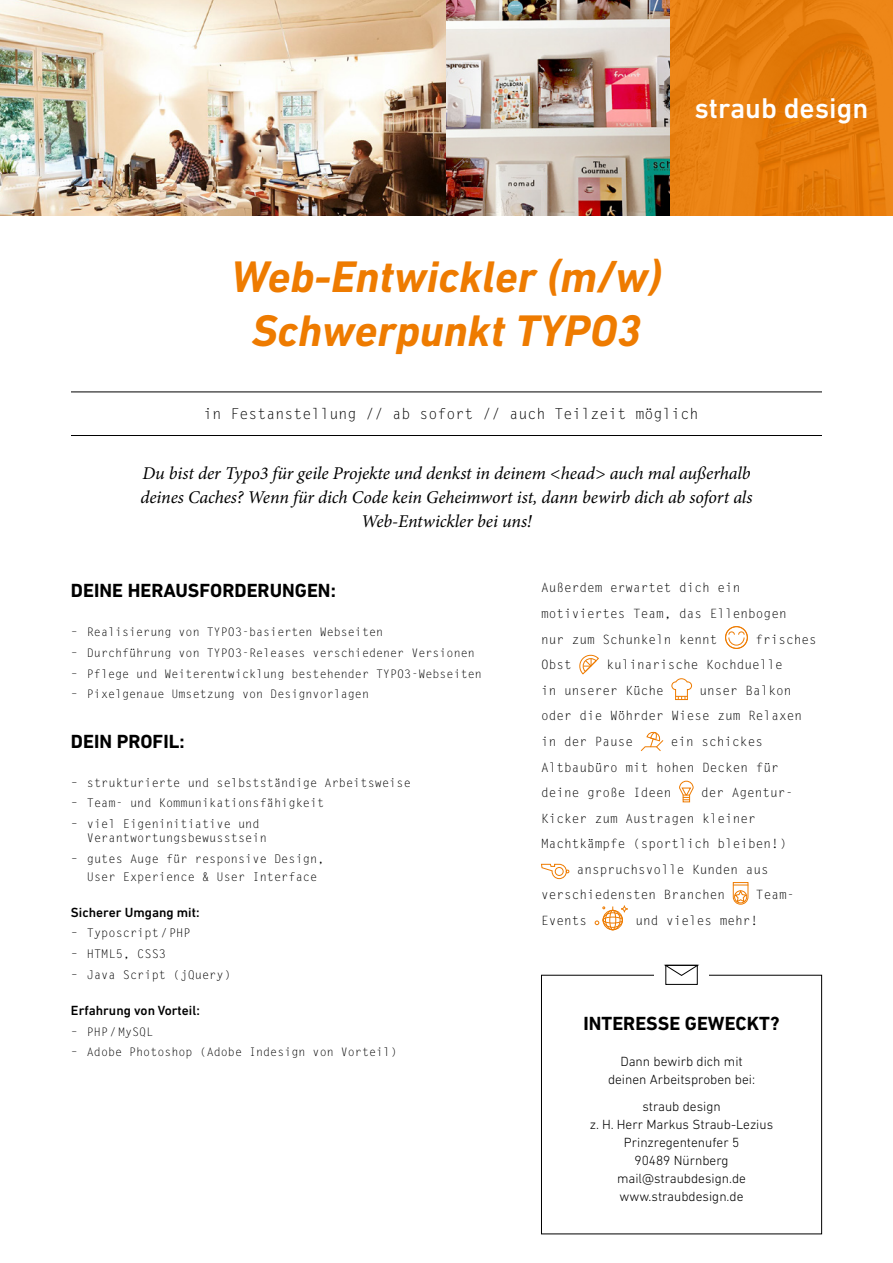
<style>
.page{position:relative;width:893px;height:1263px;background:#fff}
.page>*{position:absolute;margin:0;border:0;box-sizing:border-box;transform-origin:0 0}
.t1{font:italic 700 45px/54px "DIN Next LT Pro";color:#ee7b00;text-align:center}
.t2{font:500 29.1px "DIN Next LT Pro";color:#fff}
.t3{font:700 19.35px "DIN Next LT Pro";color:#000}
.t4{font:italic 18px/24px "Minion Pro";letter-spacing:-.005em;color:#000;text-align:center}
.t5{font:15px "Letter Gothic Std";color:#000}
.t6{font:300 13.5px/18px "DIN Next LT Pro";color:#000;text-align:center}
.t7{font:500 13.5px "DIN Next LT Pro";color:#000}
.t8{font:12.75px/25.7px "Letter Gothic Std";color:#000}
.t9{font:12px/13.8px "Letter Gothic Std";color:#000}
.t10{font:11.7px "Letter Gothic Std";color:#000}
</style>
<div class="page">
<img style="left:0;top:0;width:670px;height:216px">
<svg style="left:670px;top:0;width:223px;height:216px;background:#e67d0d"></svg>
<hr style="left:71px;top:391px;width:751px;height:1px;background:#000">
<hr style="left:71px;top:435px;width:751px;height:1px;background:#000">
<div style="left:725px;top:626px;width:23px;height:23px;border:1px solid #ee7b00;border-radius:50%"></div>
<svg style="left:728px;top:631px;width:17px;height:15px"></svg>
<svg style="left:579px;top:654px;width:20px;height:21px"></svg>
<svg style="left:671px;top:678px;width:21px;height:22px"></svg>
<svg style="left:640px;top:731px;width:24px;height:20px"></svg>
<div style="left:683px;top:794px;width:7px;height:8px;border:1px solid #ee7b00"></div>
<svg style="left:679px;top:780px;width:15px;height:20px"></svg>
<svg style="left:541px;top:864px;width:28px;height:15px"></svg>
<svg style="left:733px;top:882px;width:16px;height:23px"></svg>
<div style="left:603px;top:910px;width:20px;height:20px;border:1px solid #ee7b00;border-radius:50%"></div>
<div style="left:605px;top:910px;width:15px;height:20px;border:1px solid #ee7b00;border-radius:50%"></div>
<div style="left:609px;top:910px;width:7px;height:20px;border:1px solid #ee7b00;border-radius:50%"></div>
<div style="left:603px;top:912px;width:20px;height:16px;border:1px solid #ee7b00;border-radius:50%"></div>
<div style="left:603px;top:917px;width:20px;height:6px;border:1px solid #ee7b00;border-radius:50%"></div>
<svg style="left:595px;top:921px;width:4px;height:4px"></svg>
<svg style="left:621px;top:905px;width:7px;height:8px"></svg>
<div style="left:541px;top:975px;width:281px;height:259px;border:1px solid #000"></div>
<div style="left:654px;top:953px;width:55px;height:46px;background:#fff"></div>
<div style="left:665px;top:965px;width:33px;height:20px;border:1px solid #000"></div>
<svg style="left:664px;top:964px;width:36px;height:12px"></svg>
<h2 class="t2" style="left:694px;top:91px;width:175px">straub design</h2>
<h1 class="t1" style="left:231px;top:249px;width:432px">Web-Entwickler (m/w)<br>Schwerpunkt TYPO3</h1>
<p class="t5" style="left:203px;top:405px;width:497px">in Festanstellung // ab sofort // auch Teilzeit möglich</p>
<h3 class="t4" style="left:140px;top:461px;width:614px">Du bist der Typo3 für geile Projekte und denkst in deinem &lt;head&gt; auch mal außerhalb deines Caches? Wenn für dich Code kein Geheimwort ist, dann bewirb dich ab sofort als<br>Web-Entwickler bei uns!</h3>
<h3 class="t3" style="left:71px;top:579px;width:266px">DEINE HERAUSFORDERUNGEN:</h3>
<p class="t10" style="left:71px;top:625px;width:314px">– Realisierung von TYPO3-basierten Webseiten</p>
<p class="t10" style="left:71px;top:646px;width:405px">– Durchführung von TYPO3-Releases verschiedener Versionen</p>
<p class="t10" style="left:71px;top:667px;width:412px">– Pflege und Weiterentwicklung bestehender TYPO3-Webseiten</p>
<p class="t10" style="left:71px;top:688px;width:300px">– Pixelgenaue Umsetzung von Designvorlagen</p>
<h3 class="t3" style="left:71px;top:730px;width:115px">DEIN PROFIL:</h3>
<p class="t9" style="left:71px;top:776px;width:341px">– strukturierte und selbstständige Arbeitsweise</p>
<p class="t9" style="left:71px;top:797px;width:255px">– Team- und Kommunikationsfähigkeit</p>
<p class="t9" style="left:87px;top:817px;width:182px;text-indent:-16px">– viel Eigeninitiative und<br>Verantwortungsbewusstsein</p>
<p class="t9" style="left:87px;top:850px;width:239px;line-height:18px;text-indent:-16px">– gutes Auge für responsive Design,<br>User Experience &amp; User Interface</p>
<p class="t7" style="left:71px;top:904px;width:130px">Sicherer Umgang mit:</p>
<p class="t9" style="left:71px;top:927px;width:121px">– Typoscript/PHP</p>
<p class="t9" style="left:71px;top:947px;width:97px">– HTML5, CSS3</p>
<p class="t9" style="left:71px;top:968px;width:161px">– Java Script (jQuery)</p>
<p class="t7" style="left:71px;top:1002px;width:130px">Erfahrung von Vorteil:</p>
<p class="t10" style="left:71px;top:1025px;width:84px">– PHP/MySQL</p>
<p class="t10" style="left:71px;top:1045px;width:328px">– Adobe Photoshop (Adobe Indesign von Vorteil)</p>
<p class="t8" style="left:541px;top:575px;width:247px">Außerdem erwartet dich ein motiviertes Team, das Ellenbogen nur zum Schunkeln kennt</p>
<p class="t8" style="left:755px;top:627px;width:63px">frisches</p>
<p class="t8" style="left:541px;top:652px;width:243px;text-indent:65px">kulinarische Kochduelle in unserer Küche</p>
<p class="t8" style="left:541px;top:652px;width:32px">Obst</p>
<p class="t8" style="left:541px;top:678px;width:262px;text-indent:158px">unser Balkon oder die Wöhrder Wiese zum Relaxen in der Pause</p>
<p class="t8" style="left:541px;top:729px;width:239px;text-indent:130px">ein schickes<br>Altbaubüro mit hohen Decken für deine große Ideen</p>
<p class="t8" style="left:701px;top:780px;width:94px">der Agentur-</p>
<p class="t8" style="left:541px;top:806px;width:216px">Kicker zum Austragen kleiner</p>
<p class="t8" style="left:541px;top:831px;width:247px">Machtkämpfe (sportlich bleiben!)</p>
<p class="t8" style="left:577px;top:857px;width:193px">anspruchsvolle Kunden aus</p>
<p class="t8" style="left:541px;top:882px;width:186px">verschiedensten Branchen</p>
<p class="t8" style="left:756px;top:882px;width:40px">Team-</p>
<p class="t8" style="left:541px;top:908px;width:48px">Events</p>
<p class="t8" style="left:635px;top:908px;width:124px">und vieles mehr!</p>
<h3 class="t3" style="left:583px;top:1012px;width:198px">INTERESSE GEWECKT?</h3>
<p class="t6" style="left:608px;top:1052px;width:149px">Dann bewirb dich mit deinen Arbeitsproben bei:</p>
<p class="t6" style="left:590px;top:1097px;width:185px">straub design<br>z. H. Herr Markus Straub-Lezius<br>Prinzregentenufer 5<br>90489 Nürnberg mail@straubdesign.de www.straubdesign.de</p>
</div>
